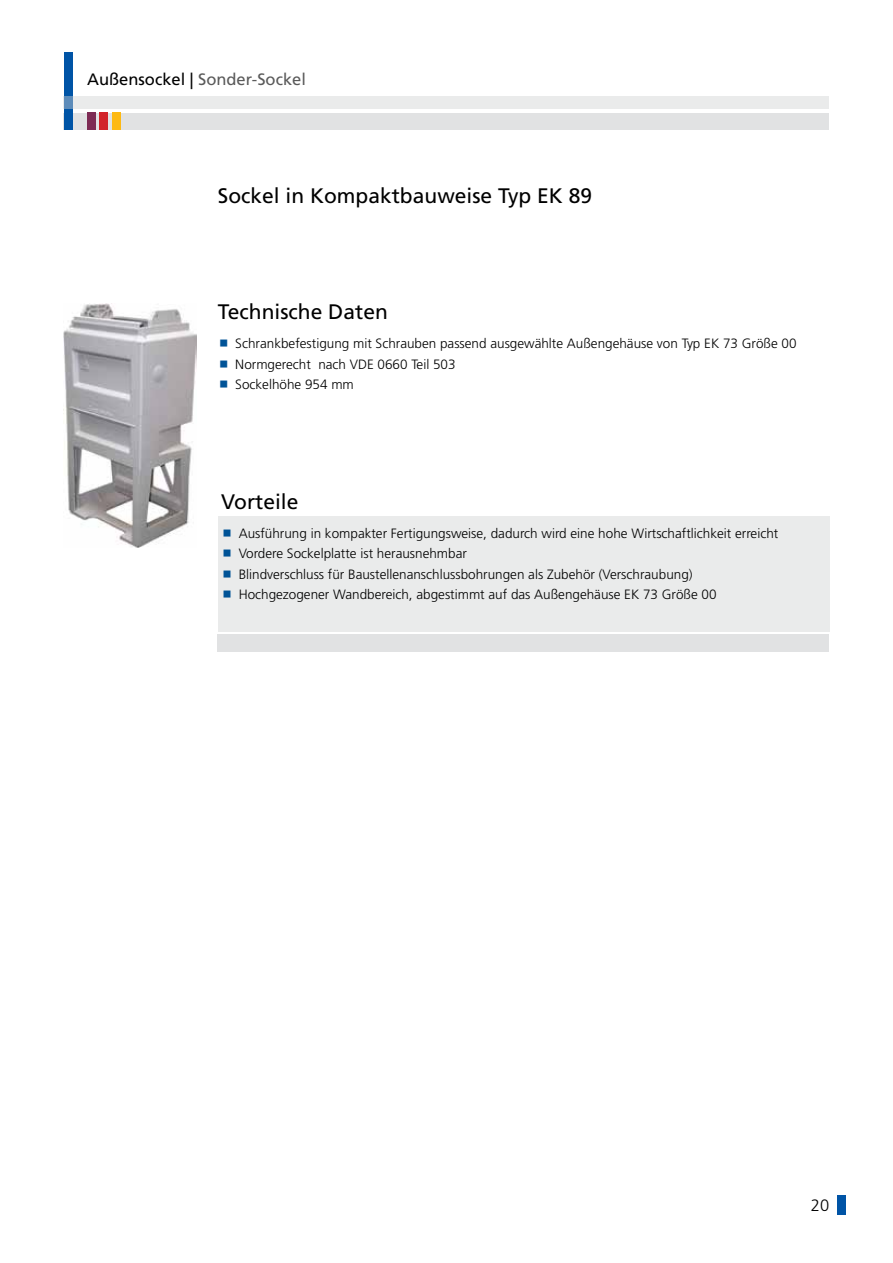
<style>
.page{position:relative;width:893px;height:1263px;background:#fff}
.page>*{position:absolute;margin:0;border:0;box-sizing:border-box;transform-origin:0 0}
.t1{font:21px "Frutiger LT";color:#000}
.t2{font:16.5px "Frutiger LT";color:#5a5a5a}
.t3{font:300 16.5px "Frutiger LT";color:#000}
.t4{font:300 13.5px/20.4px "Frutiger LT";color:#000}
.s1{color:#000}
</style>
<div class="page">
<div style="left:64px;top:113px;width:765px;height:17px;background:#e1e2e3"></div>
<div style="left:64px;top:52px;width:8px;height:78px;background:#0054a6"></div>
<div style="left:64px;top:96px;width:765px;height:13px;background:#eaebeb"></div>
<div style="left:112px;top:113px;width:9px;height:17px;background:#fdb913"></div>
<div style="left:87px;top:113px;width:9px;height:17px;background:#7d2b54"></div>
<div style="left:100px;top:113px;width:8px;height:17px;background:#d2232a"></div>
<div style="left:838px;top:1195px;width:8px;height:19px;background:#0054a6"></div>
<div style="left:217px;top:635px;width:612px;height:17px;background:#e1e2e3"></div>
<div style="left:218px;top:516px;width:611px;height:115px;background:#eaebeb"></div>
<img style="left:64px;top:304px;width:132px;height:244px">
<p class="t2" style="left:87px;top:70px;width:220px"><span class="s1">Außensockel |</span> Sonder-Sockel</p>
<h1 class="t1" style="left:218px;top:183px;width:376px">Sockel in Kompaktbauweise Typ EK 89</h1>
<h1 class="t1" style="left:218px;top:300px;width:171px">Technische Daten</h1>
<p class="t4" style="left:235px;top:334px;width:563px">Schrankbefestigung mit Schrauben passend ausgewählte Außengehäuse von Typ EK 73 Größe 00<br>Normgerecht nach VDE 0660 Teil 503<br>Sockelhöhe 954 mm</p>
<h1 class="t1" style="left:221px;top:489px;width:79px">Vorteile</h1>
<p class="t4" style="left:239px;top:523px;width:541px">Ausführung in kompakter Fertigungsweise, dadurch wird eine hohe Wirtschaftlichkeit erreicht Vordere Sockelplatte ist herausnehmbar<br>Blindverschluss für Baustellenanschlussbohrungen als Zubehör (Verschraubung)<br>Hochgezogener Wandbereich, abgestimmt auf das Außengehäuse EK 73 Größe 00</p>
<p class="t3" style="left:811px;top:1195px;width:20px">20</p>
</div>
